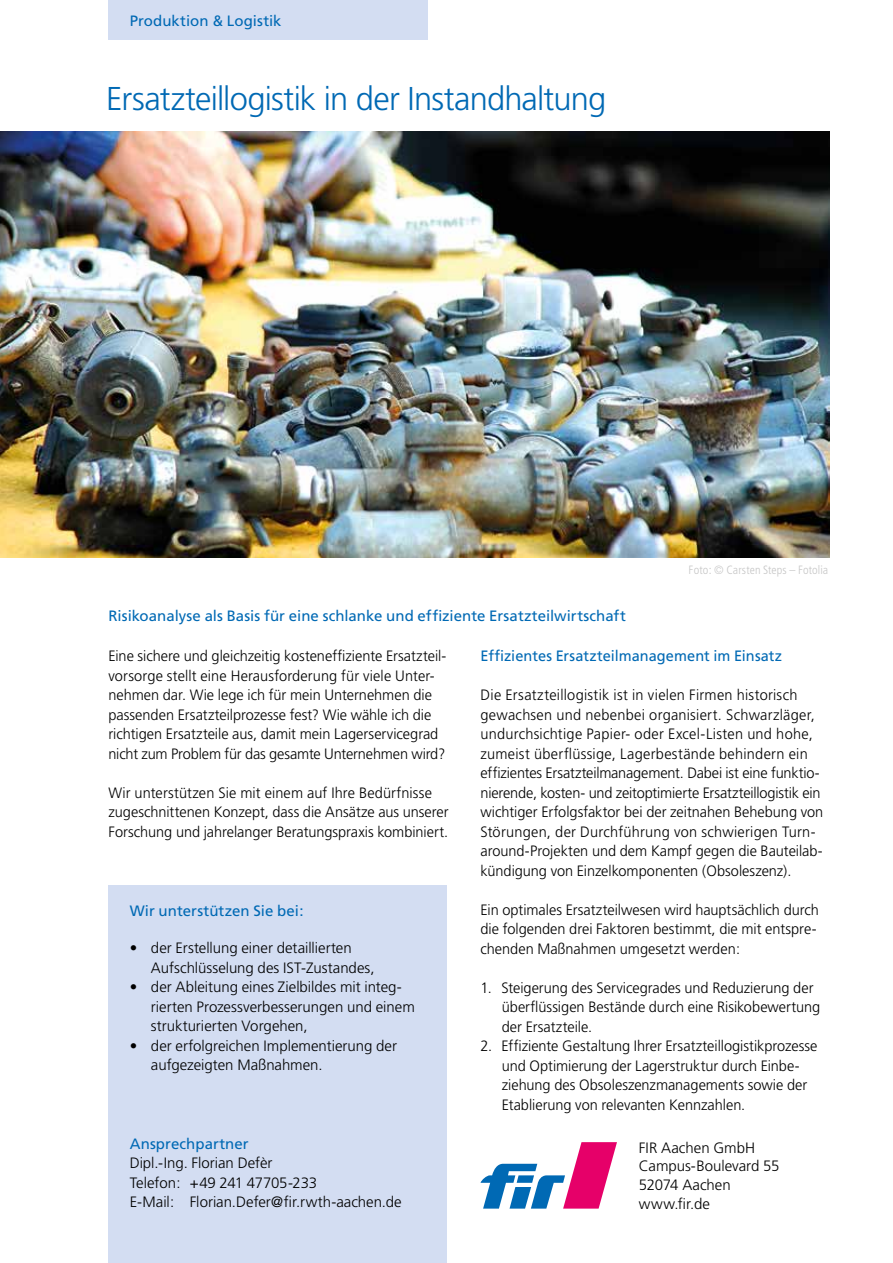
<style>
.page{position:relative;width:893px;height:1263px;background:#fff}
.page>*{position:absolute;margin:0;border:0;box-sizing:border-box;transform-origin:0 0}
.t1{font:300 33px "Frutiger";letter-spacing:-.025em;color:#0069b4}
.t2{font:300 15px/19.5px "Frutiger";color:#000}
.t3{font:15px "Frutiger";letter-spacing:.005em;color:#0069b4}
.t4{font:300 condensed 12px "Frutiger";letter-spacing:.01em;color:#c6c6c6}
</style>
<div class="page">
<img style="left:0;top:132px;width:829px;height:425px">
<div style="left:108px;top:0;width:320px;height:40px;background:#d3ddf2"></div>
<div style="left:108px;top:885px;width:338px;height:378px;background:#d3ddf2"></div>
<svg style="left:480px;top:1142px;width:137px;height:66px"></svg>
<p class="t3" style="left:130px;top:12px;width:153px">Produktion &amp; Logistik</p>
<h1 class="t1" style="left:106px;top:79px;width:501px">Ersatzteillogistik in der Instandhaltung</h1>
<p class="t3" style="left:108px;top:607px;width:519px">Risikoanalyse als Basis für eine schlanke und effiziente Ersatzteilwirtschaft</p>
<p class="t4" style="left:689px;top:563px;width:141px">Foto: © Carsten Steps – Fotolia</p>
<p class="t2" style="left:108px;top:646px;width:339px">Eine sichere und gleichzeitig kosteneffiziente Ersatzteil&shy;vorsorge stellt eine Herausforderung für viele Unter&shy;nehmen dar. Wie lege ich für mein Unternehmen die passenden Ersatzteilprozesse fest? Wie wähle ich die richtigen Ersatzteile aus, damit mein Lagerservicegrad nicht zum Problem für das gesamte Unternehmen wird?</p>
<p class="t2" style="left:108px;top:783px;width:342px">Wir unterstützen Sie mit einem auf Ihre Bedürfnisse zugeschnittenen Konzept, dass die Ansätze aus unserer<br>Forschung und jahrelanger Beratungspraxis kombiniert.</p>
<p class="t3" style="left:130px;top:902px;width:176px">Wir unterstützen Sie bei:</p>
<p class="t2" style="left:151px;top:939px;width:225px;text-indent:-21px">• der Erstellung einer detaillierten<br>Aufschlüsselung des IST-Zustandes,</p>
<p class="t2" style="left:151px;top:978px;width:265px;text-indent:-21px">• der Ableitung eines Zielbildes mit integ&shy;rierten Prozessverbesserungen und einem strukturierten Vorgehen,</p>
<p class="t2" style="left:151px;top:1036px;width:248px;text-indent:-21px">• der erfolgreichen Implementierung der aufgezeigten Maßnahmen.</p>
<p class="t3" style="left:130px;top:1134px;width:121px">Ansprechpartner</p>
<p class="t2" style="left:130px;top:1153px;width:274px">Dipl.-Ing. Florian Defèr<br>Telefon: +49 241 47705-233<br>E-Mail: Florian.Defer@fir.rwth-aachen.de</p>
<p class="t3" style="left:480px;top:647px;width:303px">Effizientes Ersatzteilmanagement im Einsatz</p>
<p class="t2" style="left:480px;top:685px;width:344px">Die Ersatzteillogistik ist in vielen Firmen historisch gewachsen und nebenbei organisiert. Schwarzläger, undurchsichtige Papier- oder Excel-Listen und hohe, zumeist überflüssige, Lagerbestände behindern ein effizientes Ersatzteilmanagement. Dabei ist eine funktio&shy;nierende, kosten- und zeitoptimierte Ersatzteillogistik ein wichtiger Erfolgsfaktor bei der zeitnahen Behebung von Störungen, der Durchführung von schwierigen Turn&shy;around-Projekten und dem Kampf gegen die Bauteilab&shy;kündigung von Einzelkomponenten (Obsoleszenz).</p>
<p class="t2" style="left:480px;top:900px;width:340px">Ein optimales Ersatzteilwesen wird hauptsächlich durch die folgenden drei Faktoren bestimmt, die mit entspre&shy;chenden Maßnahmen umgesetzt werden:</p>
<p class="t2" style="left:502px;top:978px;width:320px;text-indent:-21px">1. Steigerung des Servicegrades und Reduzierung der überflüssigen Bestände durch eine Risikobewertung der Ersatzteile.</p>
<p class="t2" style="left:502px;top:1036px;width:317px;text-indent:-21px">2. Effiziente Gestaltung Ihrer Ersatzteillogistikprozesse und Optimierung der Lagerstruktur durch Einbe&shy;ziehung des Obsoleszenzmanagements sowie der Etablierung von relevanten Kennzahlen.</p>
<p class="t2" style="left:639px;top:1138px;width:142px;line-height:18.6px">FIR Aachen GmbH<br>Campus-Boulevard 55<br>52074 Aachen www.fir.de</p>
</div>
